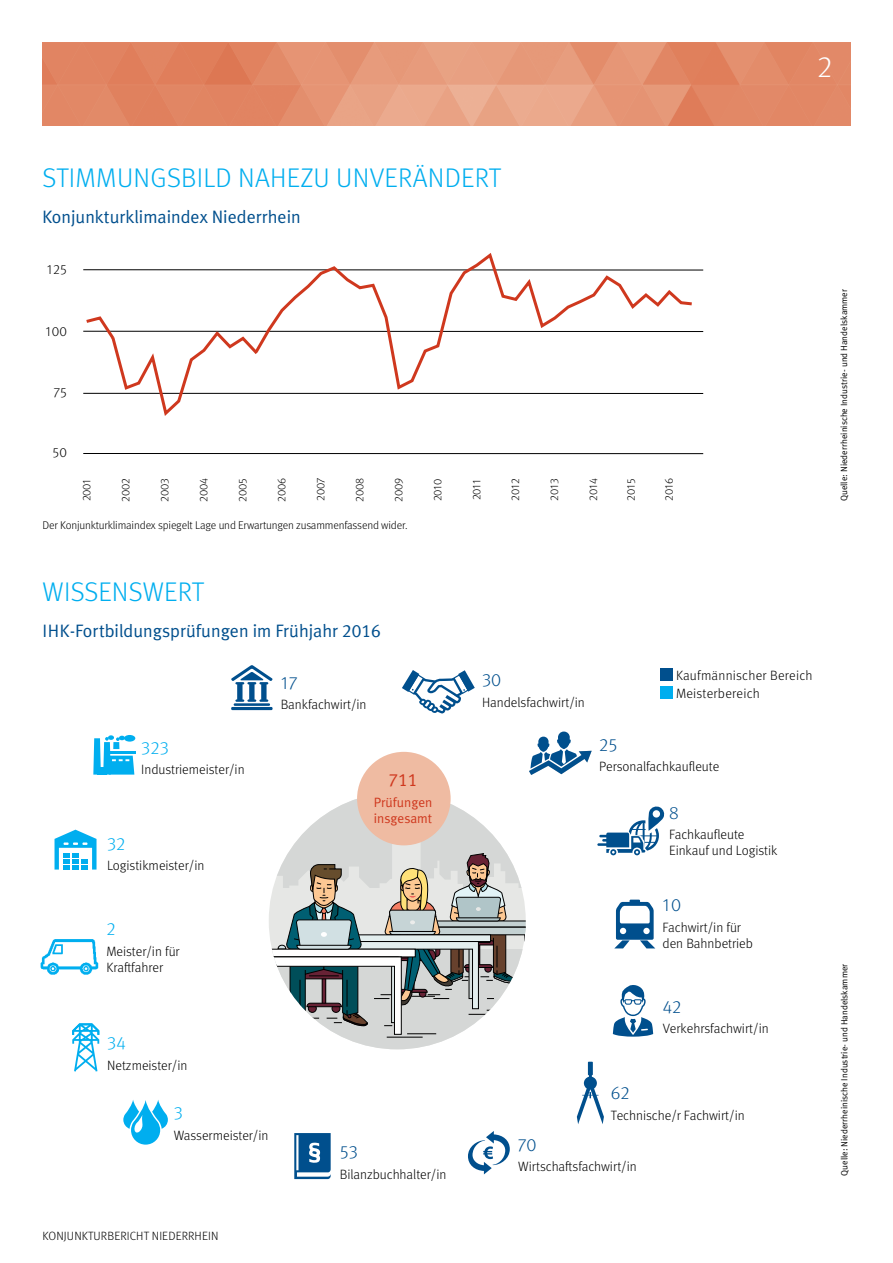
<style>
.page{position:relative;width:893px;height:1263px;background:#fff}
.page>*{position:absolute;margin:0;border:0;box-sizing:border-box;transform-origin:0 0}
.t1{font:300 30px "Meta OT";color:#fff}
.t2{font:300 27px "Meta OT";letter-spacing:.01em;color:#00aeef}
.t3{font:18px "Meta Plus Normal";color:#004f8d}
.t4{font:300 18px "Meta OT";color:#004f8d}
.t5{font:300 18px "Meta OT";color:#00aeef}
.t6{font:18px "Meta Plus Normal Caps";color:#cf381e}
.t7{font:300 13.5px/16.2px "Meta OT";color:#000}
.t8{font:300 13.5px/18px "Meta OT";letter-spacing:.02em;color:#000}
.t9{font:13.5px/16.2px "Meta Plus Normal";color:#cf381e}
.t10{font:300 12px "Meta OT";letter-spacing:.01em;color:#000}
.t11{font:300 11.25px "Meta OT";letter-spacing:-.02em;color:#000}
.t12{font:9px "Meta Plus Normal";color:#000}
.s1{font-family:"Meta Plus Normal Caps"}
</style>
<div class="page">
<hr style="left:83px;top:453px;width:620px;height:1px;background:#000">
<hr style="left:83px;top:393px;width:620px;height:1px;background:#000">
<hr style="left:83px;top:331px;width:620px;height:1px;background:#000">
<hr style="left:83px;top:269px;width:620px;height:1px;background:#000">
<svg style="left:83px;top:316px;width:178px;height:100px"></svg>
<svg style="left:252px;top:253px;width:443px;height:139px"></svg>
<img style="left:43px;top:43px;width:807px;height:82px">
<hr style="left:109px;top:751px;width:27px;height:3px;background:#00aeef">
<svg style="left:93px;top:735px;width:41px;height:40px"></svg>
<div style="left:97px;top:767px;width:10px;height:8px;background:#00aeef"></div>
<svg style="left:55px;top:830px;width:42px;height:39px"></svg>
<svg style="left:72px;top:1023px;width:28px;height:48px"></svg>
<div style="left:660px;top:668px;width:12px;height:13px;background:#004f8d"></div>
<div style="left:660px;top:686px;width:12px;height:13px;background:#00aeef"></div>
<svg style="left:402px;top:670px;width:73px;height:43px"></svg>
<svg style="left:597px;top:806px;width:68px;height:49px"></svg>
<svg style="left:529px;top:731px;width:63px;height:44px"></svg>
<svg style="left:468px;top:1131px;width:42px;height:43px"></svg>
<svg style="left:339px;top:1035px;width:117px;height:14px;fill:#d5d7d6"></svg>
<hr style="left:387px;top:1037px;width:36px;height:1px;background:#000">
<svg style="left:269px;top:799px;width:257px;height:236px"></svg>
<svg style="left:613px;top:985px;width:40px;height:52px"></svg>
<hr style="left:234px;top:703px;width:36px;height:3px;background:#004f8d">
<hr style="left:231px;top:707px;width:42px;height:3px;background:#004f8d">
<svg style="left:231px;top:665px;width:42px;height:37px"></svg>
<svg style="left:615px;top:900px;width:40px;height:48px"></svg>
<svg style="left:123px;top:1100px;width:45px;height:44px"></svg>
<svg style="left:577px;top:1062px;width:27px;height:62px"></svg>
<svg style="left:294px;top:1133px;width:37px;height:46px;background:#3b77a7"></svg>
<img style="left:40px;top:939px;width:59px;height:36px">
<div style="left:357px;top:752px;width:94px;height:93px;background:#efbba2;border-radius:50%"></div>
<h1 class="t1" style="left:817px;top:49px;width:17px">2</h1>
<h2 class="t2" style="left:43px;top:161px;width:460px">STIMMUNGSBILD NAHEZU UNVERÄNDERT</h2>
<h3 class="t3" style="left:42px;top:206px;width:260px">Konjunkturklimaindex Niederrhein</h3>
<p class="t7" style="left:47px;top:261px;width:22px">125</p>
<p class="t7" style="left:46px;top:323px;width:23px">100</p>
<p class="t7" style="left:54px;top:384px;width:14px">75</p>
<p class="t7" style="left:53px;top:445px;width:16px">50</p>
<p class="t11" style="left:80px;top:501px;width:24px;rotate:-90deg">2001</p>
<p class="t11" style="left:119px;top:502px;width:25px;rotate:-90deg">2002</p>
<p class="t11" style="left:158px;top:502px;width:25px;rotate:-90deg">2003</p>
<p class="t11" style="left:197px;top:502px;width:25px;rotate:-90deg">2004</p>
<p class="t11" style="left:236px;top:501px;width:25px;rotate:-90deg">2005</p>
<p class="t11" style="left:275px;top:502px;width:25px;rotate:-90deg">2006</p>
<p class="t11" style="left:314px;top:501px;width:24px;rotate:-90deg">2007</p>
<p class="t11" style="left:353px;top:502px;width:25px;rotate:-90deg">2008</p>
<p class="t11" style="left:392px;top:502px;width:25px;rotate:-90deg">2009</p>
<p class="t11" style="left:431px;top:501px;width:24px;rotate:-90deg">2010</p>
<p class="t11" style="left:470px;top:500px;width:23px;rotate:-90deg">2011</p>
<p class="t11" style="left:509px;top:501px;width:24px;rotate:-90deg">2012</p>
<p class="t11" style="left:548px;top:501px;width:24px;rotate:-90deg">2013</p>
<p class="t11" style="left:587px;top:501px;width:24px;rotate:-90deg">2014</p>
<p class="t11" style="left:624px;top:501px;width:24px;rotate:-90deg">2015</p>
<p class="t11" style="left:662px;top:501px;width:24px;rotate:-90deg">2016</p>
<p class="t11" style="left:43px;top:518px;width:367px">Der Konjunkturklimaindex spiegelt Lage und Erwartungen zusammenfassend wider.</p>
<h2 class="t2" style="left:43px;top:575px;width:163px">WISSENSWERT</h2>
<h3 class="t3" style="left:43px;top:620px;width:340px">IHK-Fortbildungsprüfungen im Frühjahr <span class="s1">2016</span></h3>
<h3 class="t5" style="left:141px;top:737px;width:29px">323</h3>
<p class="t7" style="left:141px;top:762px;width:105px">Industriemeister/in</p>
<h3 class="t5" style="left:107px;top:833px;width:20px">32</h3>
<p class="t7" style="left:107px;top:858px;width:99px">Logistikmeister/in</p>
<h3 class="t5" style="left:106px;top:918px;width:11px">2</h3>
<p class="t7" style="left:106px;top:943px;width:75px">Meister/in für<br>Kraftfahrer</p>
<h3 class="t4" style="left:281px;top:672px;width:18px">17</h3>
<p class="t7" style="left:281px;top:696px;width:87px">Bankfachwirt/in</p>
<h3 class="t6" style="left:389px;top:770px;width:30px">711</h3>
<p class="t9" style="left:374px;top:794px;width:60px">Prüfungen insgesamt</p>
<h3 class="t5" style="left:107px;top:1033px;width:20px">34</h3>
<p class="t7" style="left:107px;top:1057px;width:82px">Netzmeister/in</p>
<h3 class="t5" style="left:174px;top:1102px;width:11px">3</h3>
<p class="t7" style="left:174px;top:1127px;width:96px">Wassermeister/in</p>
<p class="t10" style="left:43px;top:1229px;width:177px">KONJUNKTURBERICHT NIEDERRHEIN</p>
<h3 class="t4" style="left:340px;top:1141px;width:20px">53</h3>
<p class="t7" style="left:340px;top:1166px;width:108px">Bilanzbuchhalter/in</p>
<h3 class="t4" style="left:482px;top:670px;width:21px">30</h3>
<p class="t7" style="left:482px;top:694px;width:104px">Handelsfachwirt/in</p>
<p class="t8" style="left:676px;top:666px;width:138px">Kaufmännischer Bereich<br>Meisterbereich</p>
<h3 class="t4" style="left:599px;top:734px;width:20px">25</h3>
<p class="t7" style="left:599px;top:759px;width:122px">Personalfachkaufleute</p>
<h3 class="t4" style="left:669px;top:802px;width:11px">8</h3>
<p class="t7" style="left:669px;top:826px;width:110px">Fachkaufleute<br>Einkauf und Logistik</p>
<h3 class="t4" style="left:663px;top:895px;width:20px">10</h3>
<p class="t7" style="left:663px;top:919px;width:92px">Fachwirt/in für den Bahnbetrieb</p>
<h3 class="t4" style="left:663px;top:996px;width:20px">42</h3>
<p class="t7" style="left:663px;top:1020px;width:108px">Verkehrsfachwirt/in</p>
<h3 class="t4" style="left:611px;top:1083px;width:20px">62</h3>
<p class="t7" style="left:611px;top:1107px;width:135px">Technische/r Fachwirt/in</p>
<h3 class="t4" style="left:518px;top:1134px;width:20px">70</h3>
<p class="t7" style="left:518px;top:1158px;width:120px">Wirtschaftsfachwirt/in</p>
<p class="t12" style="left:839px;top:501px;width:214px;rotate:-90deg">Quelle: Niederrheinische Industrie- und Handelskammer</p>
<p class="t12" style="left:839px;top:1176px;width:214px;rotate:-90deg">Quelle: Niederrheinische Industrie- und Handelskammer</p>
</div>
